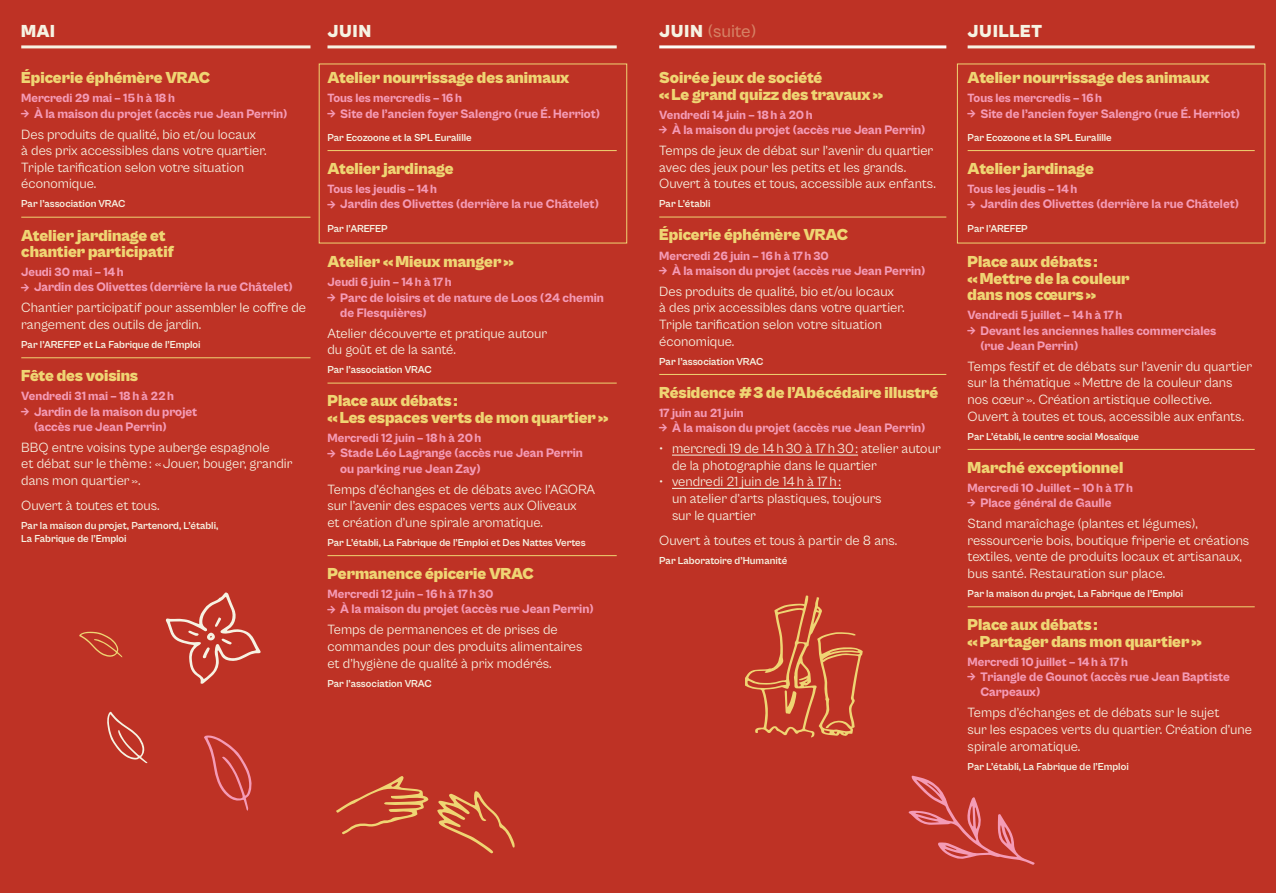
<style>
.page{position:relative;width:1276px;height:893px;background:#be3225}
.page>*{position:absolute;margin:0;border:0;box-sizing:border-box;transform-origin:0 0}
.MOIS{font:900 18px "Cabinet Grotesk";letter-spacing:.07em;color:#f6f3e3}
.MOIS-2{font:500 18px "Cabinet Grotesk";letter-spacing:-.005em;color:#d58064}
.TITRE_ACTIVITE{font:900 16.5px/16.5px "Cabinet Grotesk";color:#efd573}
.t1{font:13.8px/16.6px "Cabinet Grotesk";color:#f6f3e3}
.t2{font:800 12.75px/15.3px "Cabinet Grotesk";color:#f49bb6}
.HORAIRES{font:800 12.3px "Cabinet Grotesk";color:#f49bb6}
.AUTEUR{font:700 10.5px "Cabinet Grotesk";color:#f6f3e3}
.AUTEUR_SANS_FILET{font:700 10.5px/12.6px "Cabinet Grotesk";color:#f6f3e3}
.s1{font-weight:900;color:#f6f3e3}
</style>
<div class="page">
<hr style="left:21px;top:45px;width:289px;height:3px;background:#f6f3e3">
<hr style="left:21px;top:217px;width:289px;height:1px;background:#efd573">
<hr style="left:21px;top:357px;width:289px;height:1px;background:#efd573">
<hr style="left:327px;top:45px;width:290px;height:3px;background:#f6f3e3">
<hr style="left:327px;top:150px;width:290px;height:1px;background:#efd573">
<hr style="left:327px;top:383px;width:290px;height:1px;background:#efd573">
<hr style="left:327px;top:555px;width:290px;height:1px;background:#efd573">
<hr style="left:659px;top:45px;width:287px;height:3px;background:#fcfcf8">
<hr style="left:659px;top:217px;width:287px;height:1px;background:#efd573">
<hr style="left:659px;top:374px;width:287px;height:1px;background:#efd573">
<hr style="left:672px;top:455px;width:186px;height:1px;background:#f6f3e3">
<hr style="left:672px;top:488px;width:169px;height:1px;background:#f6f3e3">
<hr style="left:967px;top:45px;width:287px;height:3px;background:#f6f3e3">
<hr style="left:967px;top:150px;width:287px;height:1px;background:#efd573">
<hr style="left:967px;top:449px;width:287px;height:1px;background:#efd573">
<hr style="left:967px;top:606px;width:287px;height:1px;background:#efd573">
<svg style="left:336px;top:776px;width:92px;height:58px"></svg>
<svg style="left:437px;top:791px;width:78px;height:62px"></svg>
<svg style="left:166px;top:592px;width:95px;height:92px"></svg>
<svg style="left:107px;top:712px;width:40px;height:51px"></svg>
<svg style="left:79px;top:632px;width:43px;height:25px"></svg>
<svg style="left:204px;top:735px;width:48px;height:76px"></svg>
<svg style="left:745px;top:595px;width:117px;height:142px"></svg>
<div style="left:319px;top:64px;width:308px;height:179px;border:1px solid #efd573"></div>
<svg style="left:908px;top:776px;width:126px;height:89px"></svg>
<p class="MOIS" style="left:21px;top:21px;width:35px">MAI</p>
<p class="TITRE_ACTIVITE" style="left:21px;top:70px;width:190px">Épicerie éphémère VRAC</p>
<p class="HORAIRES" style="left:21px;top:92px;width:155px">Mercredi 29 mai – 15h à 18h</p>
<p class="t2" style="left:34px;top:106px;width:255px">À la maison du projet (accès rue Jean Perrin)</p>
<p class="t1" style="left:21px;top:126px;width:247px">Des produits de qualité, bio et/ou locaux<br>à des prix accessibles dans votre quartier.<br>Triple tarification selon votre situation économique.</p>
<p class="AUTEUR" style="left:21px;top:198px;width:106px">Par l’association VRAC</p>
<p class="TITRE_ACTIVITE" style="left:21px;top:227px;width:154px">Atelier jardinage et chantier participatif</p>
<p class="HORAIRES" style="left:21px;top:266px;width:104px">Jeudi 30 mai – 14h</p>
<p class="t2" style="left:34px;top:280px;width:260px">Jardin des Olivettes (derrière la rue Châtelet)</p>
<p class="t1" style="left:21px;top:300px;width:286px">Chantier participatif pour assembler le coffre de rangement des outils de jardin.</p>
<p class="AUTEUR" style="left:21px;top:339px;width:181px">Par l’AREFEP et La Fabrique de l’Emploi</p>
<p class="TITRE_ACTIVITE" style="left:21px;top:368px;width:118px">Fête des voisins</p>
<p class="HORAIRES" style="left:21px;top:390px;width:154px">Vendredi 31 mai – 18h à 22h</p>
<p class="t2" style="left:34px;top:404px;width:165px">Jardin de la maison du projet (accès rue Jean Perrin)</p>
<p class="t1" style="left:21px;top:439px;width:273px">BBQ entre voisins type auberge espagnole<br>et débat sur le thème: «Jouer, bouger, grandir dans mon quartier ».</p>
<p class="t1" style="left:21px;top:497px;width:140px">Ouvert à toutes et tous.</p>
<p class="AUTEUR_SANS_FILET" style="left:21px;top:520px;width:199px">Par la maison du projet, Partenord, L’établi,<br>La Fabrique de l’Emploi</p>
<p class="MOIS" style="left:327px;top:21px;width:45px">JUIN</p>
<p class="TITRE_ACTIVITE" style="left:327px;top:70px;width:243px">Atelier nourrissage des animaux</p>
<p class="HORAIRES" style="left:327px;top:92px;width:136px">Tous les mercredis – 16h</p>
<p class="t2" style="left:340px;top:106px;width:261px">Site de l’ancien foyer Salengro (rue É. Herriot)</p>
<p class="AUTEUR" style="left:327px;top:132px;width:146px">Par Ecozoone et la SPL Euralille</p>
<p class="TITRE_ACTIVITE" style="left:327px;top:161px;width:128px">Atelier jardinage</p>
<p class="HORAIRES" style="left:327px;top:182px;width:111px">Tous les jeudis – 14h</p>
<p class="t2" style="left:340px;top:197px;width:260px">Jardin des Olivettes (derrière la rue Châtelet)</p>
<p class="AUTEUR_SANS_FILET" style="left:327px;top:222px;width:62px">Par l’AREFEP</p>
<p class="TITRE_ACTIVITE" style="left:327px;top:254px;width:188px">Atelier «Mieux manger»</p>
<p class="HORAIRES" style="left:327px;top:276px;width:126px">Jeudi 6 juin – 14h à 17h</p>
<p class="t2" style="left:340px;top:290px;width:265px">Parc de loisirs et de nature de Loos (24 chemin de Flesquières)</p>
<p class="t1" style="left:327px;top:325px;width:221px">Atelier découverte et pratique autour du goût et de la santé.</p>
<p class="AUTEUR" style="left:327px;top:364px;width:106px">Par l’association VRAC</p>
<p class="TITRE_ACTIVITE" style="left:327px;top:393px;width:282px">Place aux débats :<br>«Les espaces verts de mon quartier»</p>
<p class="HORAIRES" style="left:327px;top:431px;width:155px">Mercredi 12 juin – 18h à 20h</p>
<p class="t2" style="left:340px;top:446px;width:244px">Stade Léo Lagrange (accès rue Jean Perrin ou parking rue Jean Zay)</p>
<p class="t1" style="left:327px;top:481px;width:269px">Temps d’échanges et de débats avec l’AGORA sur l’avenir des espaces verts aux Oliveaux<br>et création d’une spirale aromatique.</p>
<p class="AUTEUR" style="left:327px;top:537px;width:260px">Par L’établi, La Fabrique de l’Emploi et Des Nattes Vertes</p>
<p class="TITRE_ACTIVITE" style="left:327px;top:566px;width:208px">Permanence épicerie VRAC</p>
<p class="HORAIRES" style="left:327px;top:587px;width:168px">Mercredi 12 juin – 16h à 17h30</p>
<p class="t2" style="left:340px;top:602px;width:255px">À la maison du projet (accès rue Jean Perrin)</p>
<p class="t1" style="left:327px;top:622px;width:256px">Temps de permanences et de prises de commandes pour des produits alimentaires et d’hygiène de qualité à prix modérés.</p>
<p class="AUTEUR_SANS_FILET" style="left:327px;top:677px;width:106px">Par l’association VRAC</p>
<p class="MOIS-2" style="left:659px;top:21px;width:99px"><span class="s1">JUIN</span> (suite)</p>
<p class="TITRE_ACTIVITE" style="left:659px;top:70px;width:225px">Soirée jeux de société<br>«Le grand quizz des travaux»</p>
<p class="HORAIRES" style="left:659px;top:108px;width:155px">Vendredi 14 juin – 18h à 20h</p>
<p class="t2" style="left:672px;top:123px;width:255px">À la maison du projet (accès rue Jean Perrin)</p>
<p class="t1" style="left:659px;top:142px;width:278px">Temps de jeux de débat sur l’avenir du quartier avec des jeux pour les petits et les grands.<br>Ouvert à toutes et tous, accessible aux enfants.</p>
<p class="AUTEUR" style="left:659px;top:198px;width:53px">Par L’établi</p>
<p class="TITRE_ACTIVITE" style="left:659px;top:227px;width:190px">Épicerie éphémère VRAC</p>
<p class="HORAIRES" style="left:659px;top:249px;width:171px">Mercredi 26 juin – 16h à 17h30</p>
<p class="t2" style="left:672px;top:263px;width:255px">À la maison du projet (accès rue Jean Perrin)</p>
<p class="t1" style="left:659px;top:283px;width:247px">Des produits de qualité, bio et/ou locaux<br>à des prix accessibles dans votre quartier.<br>Triple tarification selon votre situation économique.</p>
<p class="AUTEUR" style="left:659px;top:356px;width:106px">Par l’association VRAC</p>
<p class="TITRE_ACTIVITE" style="left:659px;top:385px;width:281px">Résidence #3 de l’Abécédaire illustré</p>
<p class="HORAIRES" style="left:659px;top:406px;width:86px">17 juin au 21 juin</p>
<p class="t2" style="left:672px;top:421px;width:255px">À la maison du projet (accès rue Jean Perrin)</p>
<p class="t1" style="left:672px;top:440px;width:270px;text-indent:-13px">• mercredi 19 de 14h30 à 17h30: atelier autour de la photographie dans le quartier</p>
<p class="t1" style="left:672px;top:474px;width:211px;text-indent:-13px">• vendredi 21 juin de 14h à 17h:<br>un atelier d’arts plastiques, toujours sur le quartier</p>
<p class="t1" style="left:659px;top:532px;width:240px">Ouvert à toutes et tous à partir de 8 ans.</p>
<p class="AUTEUR_SANS_FILET" style="left:659px;top:554px;width:129px">Par Laboratoire d’Humanité</p>
<p class="MOIS" style="left:967px;top:21px;width:76px">JUILLET</p>
<p class="TITRE_ACTIVITE" style="left:967px;top:70px;width:243px">Atelier nourrissage des animaux</p>
<p class="HORAIRES" style="left:967px;top:92px;width:136px">Tous les mercredis – 16h</p>
<p class="t2" style="left:980px;top:106px;width:261px">Site de l’ancien foyer Salengro (rue É. Herriot)</p>
<p class="AUTEUR" style="left:967px;top:132px;width:146px">Par Ecozoone et la SPL Euralille</p>
<p class="TITRE_ACTIVITE" style="left:967px;top:161px;width:128px">Atelier jardinage</p>
<p class="HORAIRES" style="left:967px;top:182px;width:111px">Tous les jeudis – 14h</p>
<p class="t2" style="left:980px;top:197px;width:260px">Jardin des Olivettes (derrière la rue Châtelet)</p>
<p class="AUTEUR_SANS_FILET" style="left:967px;top:222px;width:62px">Par l’AREFEP</p>
<p class="TITRE_ACTIVITE" style="left:967px;top:254px;width:163px">Place aux débats : «Mettre de la couleur dans nos cœurs»</p>
<p class="HORAIRES" style="left:967px;top:309px;width:156px">Vendredi 5 juillet – 14h à 17h</p>
<p class="t2" style="left:980px;top:323px;width:237px">Devant les anciennes halles commerciales (rue Jean Perrin)</p>
<p class="t1" style="left:967px;top:358px;width:286px">Temps festif et de débats sur l’avenir du quartier sur la thématique «Mettre de la couleur dans nos cœur ». Création artistique collective.<br>Ouvert à toutes et tous, accessible aux enfants.</p>
<p class="AUTEUR" style="left:967px;top:431px;width:173px">Par L’établi, le centre social Mosaïque</p>
<p class="TITRE_ACTIVITE" style="left:967px;top:460px;width:157px">Marché exceptionnel</p>
<p class="HORAIRES" style="left:967px;top:481px;width:167px">Mercredi 10 Juillet – 10h à 17h</p>
<p class="t2" style="left:980px;top:496px;width:133px">Place général de Gaulle</p>
<p class="t1" style="left:967px;top:515px;width:283px">Stand maraîchage (plantes et légumes), ressourcerie bois, boutique friperie et créations textiles, vente de produits locaux et artisanaux, bus santé. Restauration sur place.</p>
<p class="AUTEUR" style="left:967px;top:588px;width:217px">Par la maison du projet, La Fabrique de l’Emploi</p>
<p class="TITRE_ACTIVITE" style="left:967px;top:617px;width:236px">Place aux débats :<br>«Partager dans mon quartier»</p>
<p class="HORAIRES" style="left:967px;top:655px;width:162px">Mercredi 10 juillet – 14h à 17h</p>
<p class="t2" style="left:980px;top:669px;width:251px">Triangle de Gounot (accès rue Jean Baptiste<br>Carpeaux)</p>
<p class="t1" style="left:967px;top:704px;width:286px">Temps d’échanges et de débats sur le sujet<br>sur les espaces verts du quartier. Création d’une spirale aromatique.</p>
<p class="AUTEUR_SANS_FILET" style="left:967px;top:760px;width:163px">Par L’établi, La Fabrique de l’Emploi</p>
</div>
